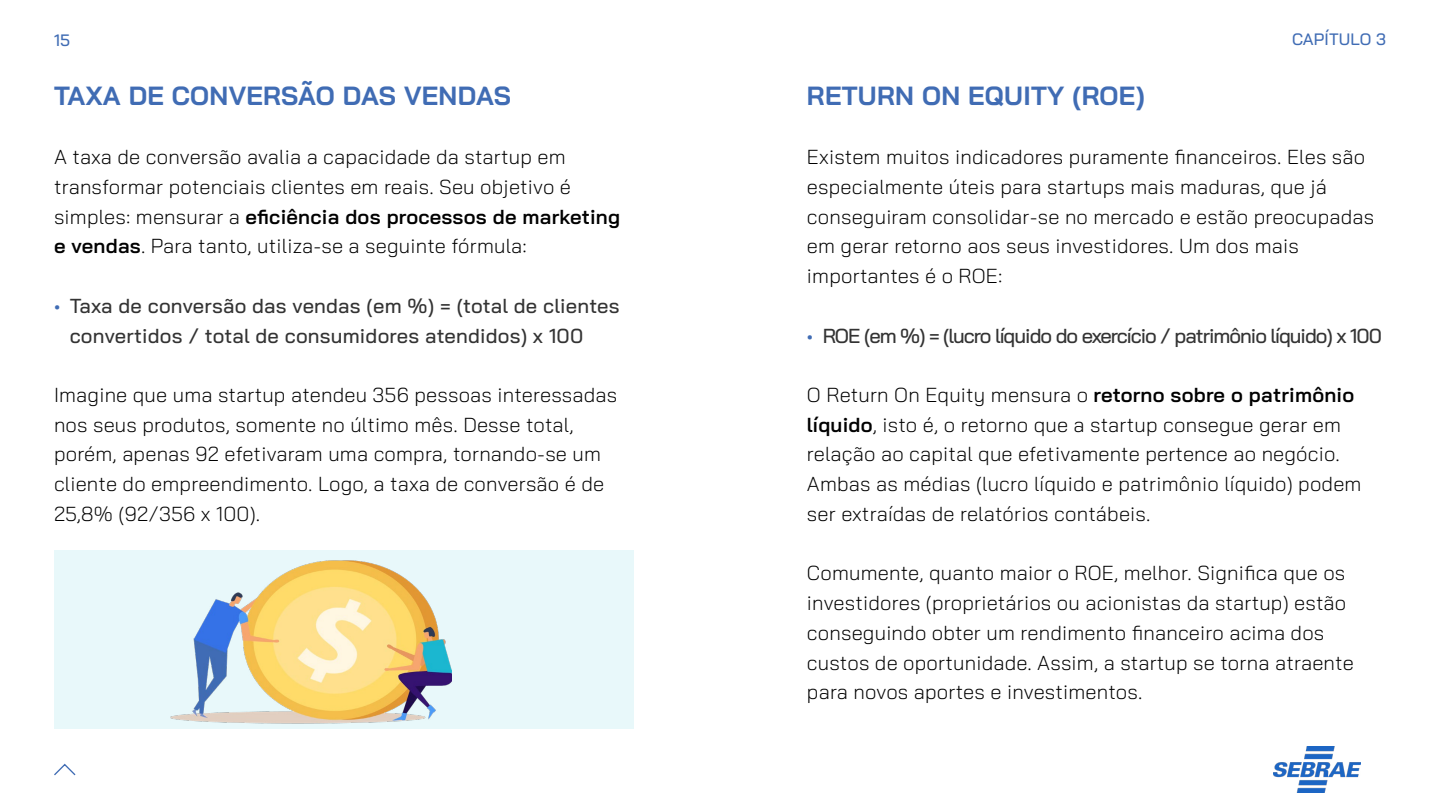
<style>
.page{position:relative;width:1440px;height:810px;background:#fff}
.page>*{position:absolute;margin:0;border:0;box-sizing:border-box;transform-origin:0 0}
.t1{font:700 26.25px "Bai Jamjuree";letter-spacing:.01em;color:#406cb4}
.t2{font:300 20.25px/29.7px "Bai Jamjuree";letter-spacing:.01em;color:#000}
.t3{font:500 20.25px/29.7px "Bai Jamjuree";letter-spacing:.005em;color:#333}
.t4{font:500 20.25px "Bai Jamjuree";letter-spacing:-.05em;color:#333}
.t5{font:500 16.5px "Bai Jamjuree";letter-spacing:.01em;color:#406cb4}
.s1{font-weight:600}
.s2{color:#406cb4}
</style>
<div class="page">
<svg style="left:54px;top:763px;width:22px;height:13px"></svg>
<div style="left:54px;top:551px;width:579px;height:178px;background:#e8f8fa"></div>
<img style="left:170px;top:560px;width:281px;height:164px">
<img style="left:1274px;top:746px;width:86px;height:47px">
<p class="t5" style="left:54px;top:30px;width:18px">15</p>
<p class="t5" style="left:1292px;top:30px;width:96px">CAPÍTULO 3</p>
<p class="t1" style="left:54px;top:80px;width:458px">TAXA DE CONVERSÃO DAS VENDAS</p>
<p class="t2" style="left:54px;top:142px;width:568px">A taxa de conversão avalia a capacidade da startup em transformar potenciais clientes em reais. Seu objetivo é simples: mensurar a <span class="s1">eficiência dos processos de marketing e vendas</span>. Para tanto, utiliza-se a seguinte fórmula:</p>
<p class="t3" style="left:70px;top:291px;width:551px;text-indent:-16px"><span class="s2">•</span> Taxa de conversão das vendas (em %) = (total de clientes convertidos / total de consumidores atendidos) x 100</p>
<p class="t2" style="left:54px;top:380px;width:565px">Imagine que uma startup atendeu 356 pessoas interessadas nos seus produtos, somente no último mês. Desse total, porém, apenas 92 efetivaram uma compra, tornando-se um cliente do empreendimento. Logo, a taxa de conversão é de 25,8% (92/356 x 100).</p>
<p class="t1" style="left:807px;top:80px;width:339px">RETURN ON EQUITY (ROE)</p>
<p class="t2" style="left:807px;top:142px;width:569px">Existem muitos indicadores puramente financeiros. Eles são especialmente úteis para startups mais maduras, que já conseguiram consolidar-se no mercado e estão preocupadas em gerar retorno aos seus investidores. Um dos mais importantes é o ROE:</p>
<p class="t4" style="left:807px;top:324px;width:577px"><span class="s2">•</span> ROE (em %) = (lucro líquido do exercício / patrimônio líquido) x 100</p>
<p class="t2" style="left:807px;top:380px;width:556px">O Return On Equity mensura o <span class="s1">retorno sobre o patrimônio líquido</span>, isto é, o retorno que a startup consegue gerar em relação ao capital que efetivamente pertence ao negócio.<br>Ambas as médias (lucro líquido e patrimônio líquido) podem ser extraídas de relatórios contábeis.</p>
<p class="t2" style="left:807px;top:558px;width:548px">Comumente, quanto maior o ROE, melhor. Significa que os investidores (proprietários ou acionistas da startup) estão conseguindo obter um rendimento financeiro acima dos custos de oportunidade. Assim, a startup se torna atraente para novos aportes e investimentos.</p>
</div>
